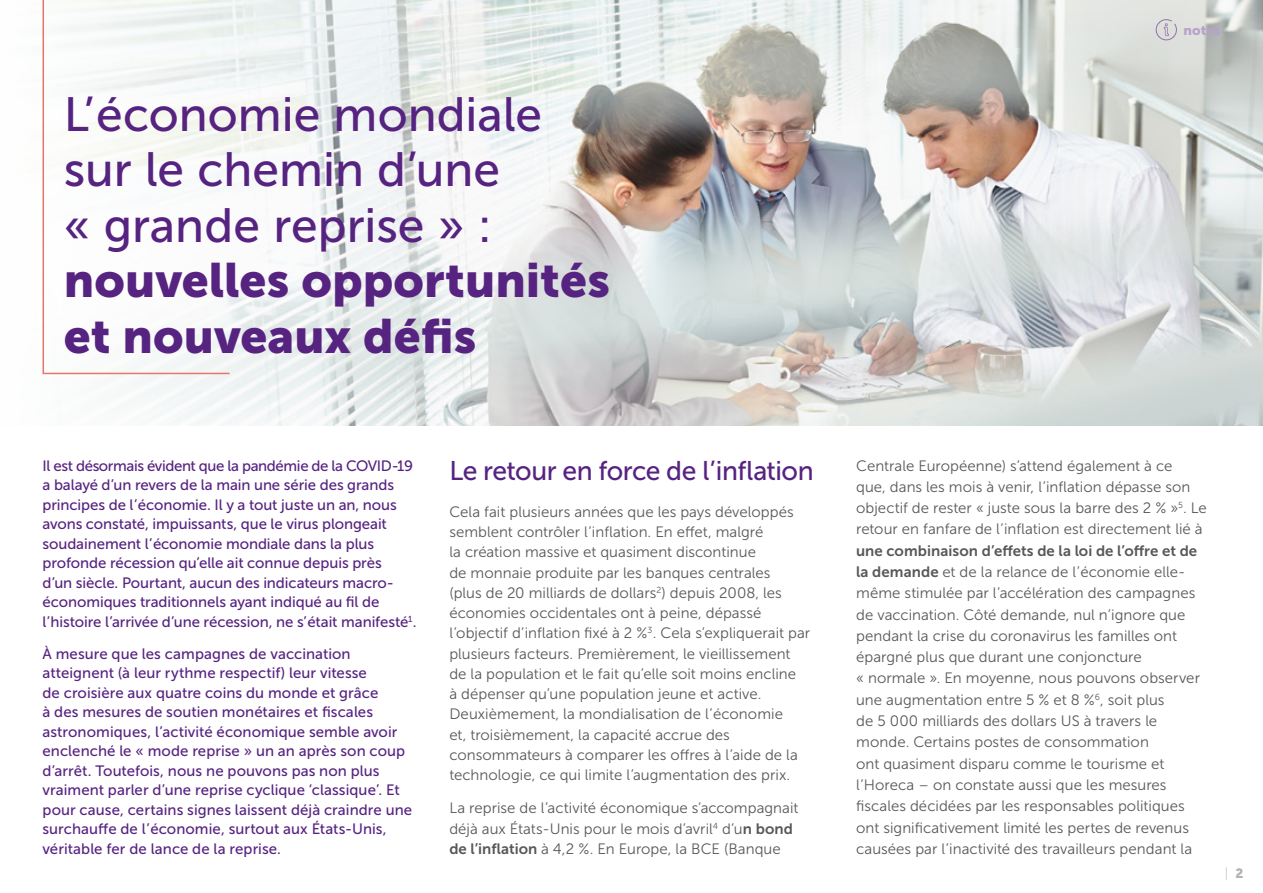
<style>
.page{position:relative;width:1263px;height:893px;background:#fff}
.page>*{position:absolute;margin:0;border:0;box-sizing:border-box;transform-origin:0 0}
.titre_c15{font:48px/55.5px "Museo Sans 500";color:#572381}
.titre_c15-2{font:27px "Museo Sans 500";letter-spacing:-.02em;color:#572381}
.body_c_8_5_10_5{font:15px/21.3px "Museo Sans 300";letter-spacing:.005em;color:#58585a}
.body_c_8_5_10_5-2{font:15px/19.5px "Museo Sans 500";color:#572381}
.t1{font:13.5px "Museo Sans 900";letter-spacing:.005em;color:#b8a2ca}
.t2{font:13.5px "Museo Sans 100";color:#b1b3b4}
.s1{font-family:"Museo Sans 900"}
.s2{font-family:"Museo Sans 700"}
</style>
<div class="page">
<img style="left:130px;top:0;width:1133px;height:425px">
<svg style="left:42px;top:0;width:189px;height:375px"></svg>
<svg style="left:893px;top:0;width:323px;height:426px;background:#d4d5d2"></svg>
<svg style="left:1156px;top:19px;width:21px;height:21px"></svg>
<p class="titre_c15" style="left:64px;top:87px;width:548px">L’économie mondiale sur le chemin d’une<br>« grande reprise » : <span class="s1">nouvelles opportunités et nouveaux défis</span></p>
<p class="body_c_8_5_10_5-2" style="left:43px;top:456px;width:376px">Il est désormais évident que la pandémie de la COVID-19 a balayé d’un revers de la main une série des grands principes de l’économie. Il y a tout juste un an, nous avons constaté, impuissants, que le virus plongeait soudainement l’économie mondiale dans la plus profonde récession qu’elle ait connue depuis près<br>d’un siècle. Pourtant, aucun des indicateurs macro-- économiques traditionnels ayant indiqué au fil de l’histoire l’arrivée d’une récession, ne s’était manifesté<sup>1</sup>.</p>
<p class="body_c_8_5_10_5-2" style="left:43px;top:644px;width:371px">À mesure que les campagnes de vaccination atteignent (à leur rythme respectif) leur vitesse<br>de croisière aux quatre coins du monde et grâce<br>à des mesures de soutien monétaires et fiscales astronomiques, l’activité économique semble avoir enclenché le « mode reprise » un an après son coup d’arrêt. Toutefois, nous ne pouvons pas non plus vraiment parler d’une reprise cyclique ‘classique’. Et pour cause, certains signes laissent déjà craindre une surchauffe de l’économie, surtout aux États-Unis, véritable fer de lance de la reprise.</p>
<p class="titre_c15-2" style="left:449px;top:455px;width:366px">Le retour en force de l’inflation</p>
<p class="body_c_8_5_10_5" style="left:449px;top:502px;width:362px;line-height:20.2px">Cela fait plusieurs années que les pays développés semblent contrôler l’inflation. En effet, malgré<br>la création massive et quasiment discontinue<br>de monnaie produite par les banques centrales<br>(plus de 20 milliards de dollars<sup>2</sup>) depuis 2008, les économies occidentales ont à peine, dépassé l’objectif d’inflation fixé à 2 %<sup>3</sup>. Cela s’expliquerait par plusieurs facteurs. Premièrement, le vieillissement de la population et le fait qu’elle soit moins encline<br>à dépenser qu’une population jeune et active.<br>Deuxièmement, la mondialisation de l’économie<br>et, troisièmement, la capacité accrue des consommateurs à comparer les offres à l’aide de la technologie, ce qui limite l’augmentation des prix.</p>
<p class="body_c_8_5_10_5" style="left:449px;top:798px;width:351px;line-height:20.2px">La reprise de l’activité économique s’accompagnait déjà aux États-Unis pour le mois d’avril<sup>4</sup> d’u<span class="s2">n bond de l’inflation</span> à 4,2 %. En Europe, la BCE (Banque</p>
<p class="t1" style="left:1183px;top:22px;width:39px">notes</p>
<p class="body_c_8_5_10_5" style="left:856px;top:455px;width:352px">Centrale Européenne) s’attend également à ce<br>que, dans les mois à venir, l’inflation dépasse son objectif de rester « juste sous la barre des 2 % »<sup>5</sup>. Le retour en fanfare de l’inflation est directement lié à <span class="s2">une combinaison d’effets de la loi de l’offre et de la demande</span> et de la relance de l’économie elle&shy;même stimulée par l’accélération des campagnes de vaccination. Côté demande, nul n’ignore que pendant la crise du coronavirus les familles ont épargné plus que durant une conjoncture<br>« normale ». En moyenne, nous pouvons observer une augmentation entre 5 % et 8 %<sup>6</sup>, soit plus<br>de 5 000 milliards des dollars US à travers le monde. Certains postes de consommation<br>ont quasiment disparu comme le tourisme et l’Horeca – on constate aussi que les mesures fiscales décidées par les responsables politiques ont significativement limité les pertes de revenus causées par l’inactivité des travailleurs pendant la</p>
<p class="t2" style="left:1225px;top:866px;width:20px">| <span class="s1">2</span></p>
</div>
